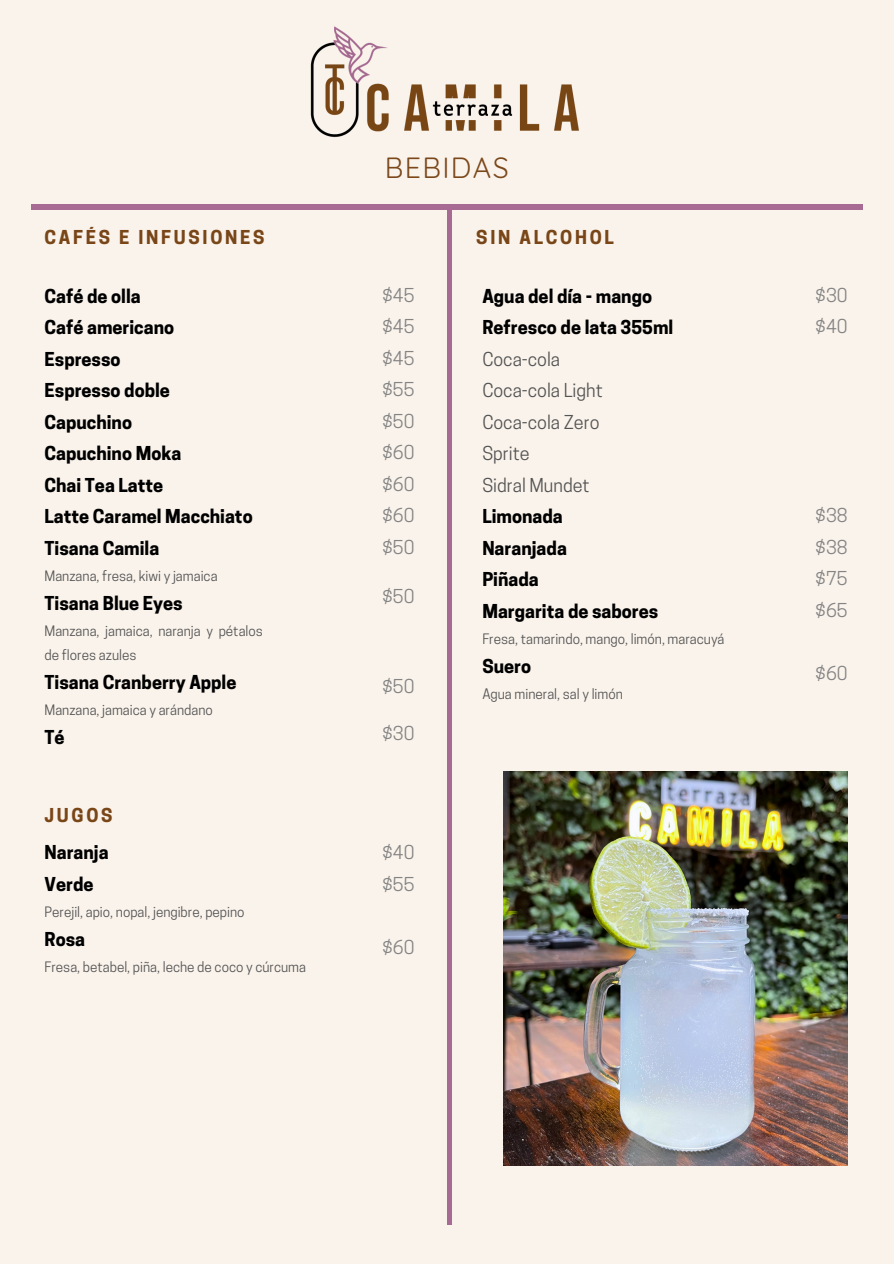
<style>
.page{position:relative;width:894px;height:1264px;background:#fff}
.page>*{position:absolute;margin:0;border:0;box-sizing:border-box;transform-origin:0 0}
.t1{font:28.5px "Quicksand";letter-spacing:.05em;color:#7b481b}
.t2{font:700 18px "Cooper Hewitt";color:#000}
.t3{font:18px/31.5px "Cooper Hewitt";color:#848484;text-align:justify}
.t4{font:18px "Cooper Hewitt";color:#545454}
.t5{font:700 18px "Cooper Hewitt";letter-spacing:.15em;color:#794618}
.t6{font:13.5px/23.7px "Cooper Hewitt";color:#545454}
</style>
<div class="page">
<div style="left:0;top:0;width:893px;height:1263px;background:#faf3eb"></div>
<hr style="left:31px;top:205px;width:830px;height:4px;background:#a76a93">
<img style="left:310px;top:26px;width:269px;height:112px">
<div style="left:446px;top:209px;width:5px;height:1015px;background:#a76a93"></div>
<img style="left:503px;top:771px;width:344px;height:394px">
<h1 class="t5" style="left:44px;top:231px;width:221px">CAFÉS E INFUSIONES</h1>
<h2 class="t2" style="left:44px;top:289px;width:98px">Café de olla</h2>
<h2 class="t2" style="left:44px;top:321px;width:131px">Café americano</h2>
<h3 class="t2" style="left:44px;top:352px;width:78px">Espresso</h3>
<h3 class="t2" style="left:44px;top:384px;width:127px">Espresso doble</h3>
<h3 class="t2" style="left:44px;top:415px;width:89px">Capuchino</h3>
<h3 class="t2" style="left:44px;top:447px;width:138px">Capuchino Moka</h3>
<h3 class="t2" style="left:44px;top:478px;width:120px">Chai Tea Latte</h3>
<h3 class="t2" style="left:44px;top:510px;width:210px">Latte Caramel Macchiato</h3>
<h3 class="t2" style="left:44px;top:541px;width:116px">Tisana Camila</h3>
<p class="t6" style="left:44px;top:565px;width:174px">Manzana, fresa, kiwi y jamaica</p>
<p class="t2" style="left:44px;top:596px;width:140px">Tisana Blue Eyes</p>
<p class="t6" style="left:44px;top:620px;width:220px">Manzana, jamaica, naranja y pétalos de flores azules</p>
<p class="t2" style="left:44px;top:675px;width:193px">Tisana Cranberry Apple</p>
<p class="t6" style="left:44px;top:699px;width:170px">Manzana, jamaica y arándano</p>
<p class="t2" style="left:44px;top:730px;width:22px">Té</p>
<p class="t5" style="left:44px;top:808px;width:69px">JUGOS</p>
<p class="t2" style="left:44px;top:845px;width:66px">Naranja</p>
<p class="t2" style="left:44px;top:877px;width:50px">Verde</p>
<p class="t6" style="left:44px;top:901px;width:201px">Perejil, apio, nopal, jengibre, pepino</p>
<p class="t2" style="left:44px;top:932px;width:42px">Rosa</p>
<p class="t6" style="left:44px;top:956px;width:263px">Fresa, betabel, piña, leche de coco y cúrcuma</p>
<p class="t1" style="left:384px;top:150px;width:125px">BEBIDAS</p>
<p class="t3" style="left:382px;top:281px;width:34px">$45 $45 $45 $55 $50 $60 $60 $60 $50</p>
<p class="t3" style="left:382px;top:583px;width:34px">$50</p>
<p class="t3" style="left:382px;top:672px;width:34px">$50</p>
<p class="t3" style="left:382px;top:719px;width:34px">$30</p>
<p class="t3" style="left:382px;top:839px;width:34px">$40 $55</p>
<p class="t3" style="left:382px;top:933px;width:34px">$60</p>
<p class="t5" style="left:476px;top:231px;width:139px">SIN ALCOHOL</p>
<p class="t2" style="left:482px;top:289px;width:171px">Agua del día - mango</p>
<p class="t2" style="left:482px;top:321px;width:192px">Refresco de lata 355ml</p>
<p class="t4" style="left:482px;top:352px;width:79px">Coca-cola</p>
<p class="t4" style="left:482px;top:384px;width:122px">Coca-cola Light</p>
<p class="t4" style="left:482px;top:415px;width:119px">Coca-cola Zero</p>
<p class="t4" style="left:482px;top:447px;width:49px">Sprite</p>
<p class="t4" style="left:482px;top:478px;width:109px">Sidral Mundet</p>
<p class="t2" style="left:482px;top:510px;width:82px">Limonada</p>
<p class="t2" style="left:482px;top:541px;width:86px">Naranjada</p>
<p class="t2" style="left:482px;top:573px;width:58px">Piñada</p>
<p class="t2" style="left:482px;top:604px;width:177px">Margarita de sabores</p>
<p class="t6" style="left:482px;top:628px;width:243px">Fresa, tamarindo, mango, limón, maracuyá</p>
<p class="t2" style="left:482px;top:659px;width:50px">Suero</p>
<h2 class="t6" style="left:482px;top:683px;width:142px">Agua mineral, sal y limón</h2>
<p class="t3" style="left:815px;top:281px;width:34px">$30 $40</p>
<p class="t3" style="left:815px;top:502px;width:34px">$38 $38 $75 $65</p>
<p class="t3" style="left:815px;top:659px;width:34px">$60</p>
</div>
